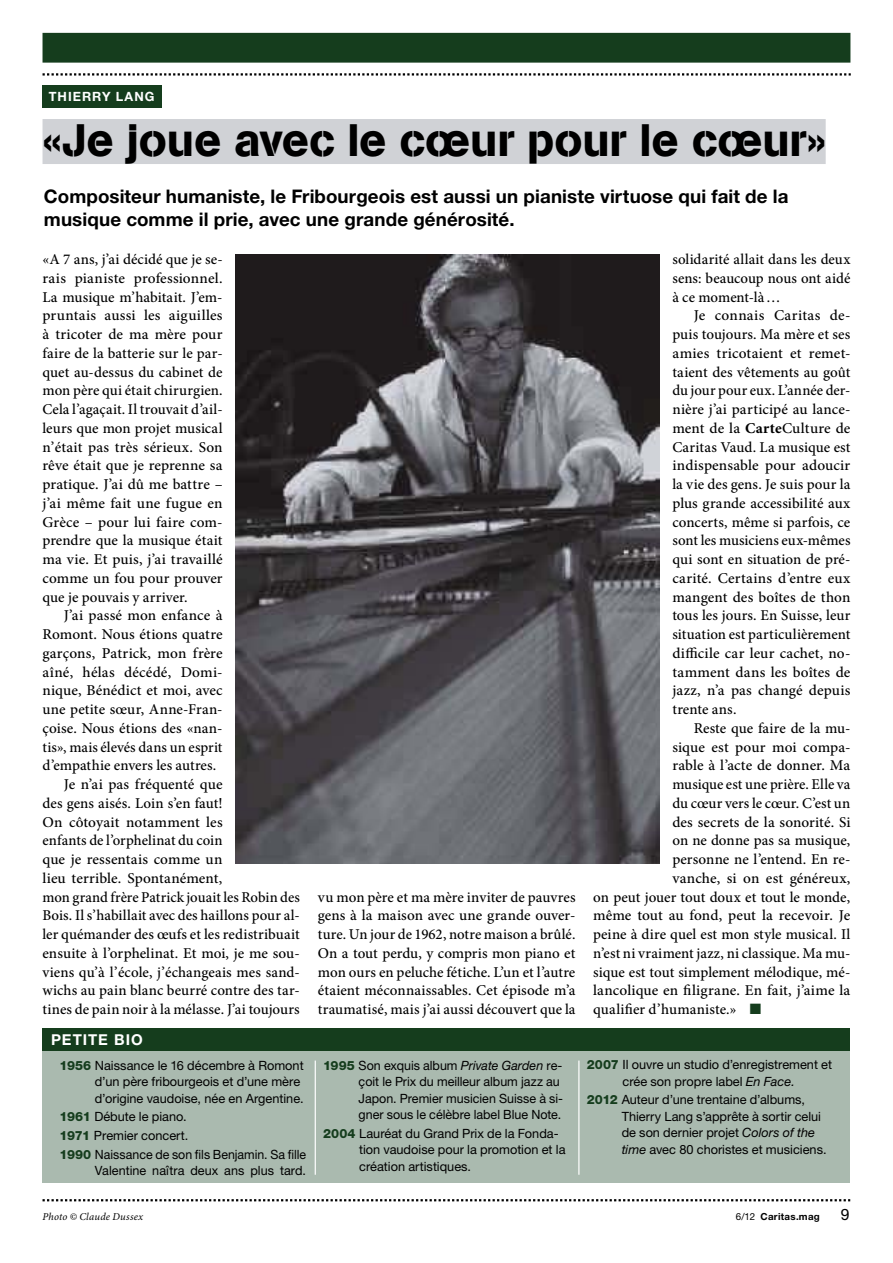
<style>
.page{position:relative;width:893px;height:1263px;background:#fff}
.page>*{position:absolute;margin:0;border:0;box-sizing:border-box;transform-origin:0 0}
.t1{font:45px "AG Book Stencil";color:#000}
.t2{font:700 18.75px/23.4px "Helvetica Neue";letter-spacing:.005em;color:#000}
.t3{font:15.75px "Helvetica Neue LT Std";color:#000}
.t4{font:500 15px/18.8px "Minion Pro";color:#000;text-align:justify}
.t5{font:700 15px "Helvetica Neue LT Std";letter-spacing:.065em;color:#fff}
.t6{font:12.75px/16.5px "Helvetica Neue LT Std";color:#000}
.t7{font:700 12.75px "Helvetica Neue LT Std";letter-spacing:.075em;color:#fff}
.t8{font:italic 10.5px "Minion Pro";letter-spacing:.02em;color:#000}
.t9{font:700 9.75px "Helvetica Neue LT Std";letter-spacing:.03em;color:#000}
.s1{font-weight:700}
.s2{font-weight:800;color:#153d1d}
.s3{font-style:italic}
.s4{font-weight:400}
</style>
<div class="page">
<svg style="left:43px;top:1199px;width:807px;height:2px"></svg>
<svg style="left:43px;top:73px;width:808px;height:3px"></svg>
<div style="left:43px;top:33px;width:807px;height:30px;background:#153d1d"></div>
<div style="left:43px;top:119px;width:783px;height:45px;background:#d0d2d6"></div>
<img style="left:235px;top:254px;width:425px;height:610px">
<div style="left:43px;top:1029px;width:807px;height:153px;background:#aabaaf"></div>
<div style="left:43px;top:1028px;width:807px;height:22px;background:#153d1d"></div>
<hr style="left:315px;top:1060px;width:1px;height:115px;background:#fff">
<hr style="left:578px;top:1060px;width:1px;height:115px;background:#fff">
<div style="left:43px;top:85px;width:119px;height:23px;background:#153d1d"></div>
<p class="t7" style="left:49px;top:92px;width:107px">THIERRY LANG</p>
<h1 class="t1" style="left:43px;top:123px;width:785px">«Je joue avec le cœur pour le cœur»</h1>
<p class="t2" style="left:44px;top:186px;width:746px">Compositeur humaniste, le Fribourgeois est aussi un pianiste virtuose qui fait de la musique comme il prie, avec une grande générosité.</p>
<p class="t4" style="left:43px;top:251px;width:182px">«A 7 ans, j’ai décidé que je se&shy;rais pianiste professionnel.<br>La musique m’habitait. J’em&shy;pruntais aussi les aiguilles à tricoter de ma mère pour faire de la batterie sur le par&shy;quet au-dessus du cabinet de mon père qui était chirurgien.<br>Cela l’agaçait. Il trouvait d’ail&shy;leurs que mon projet musical n’était pas très sérieux. Son rêve était que je reprenne sa pratique. J’ai dû me battre – j’ai même fait une fugue en Grèce – pour lui faire com&shy;prendre que la musique était ma vie. Et puis, j’ai travaillé comme un fou pour prouver que je pouvais y arriver.</p>
<p class="t4" style="left:64px;top:607px;width:160px">J’ai passé mon enfance à</p>
<p class="t4" style="left:43px;top:626px;width:182px">Romont. Nous étions quatre</p>
<p class="t4" style="left:43px;top:645px;width:182px">garçons, Patrick, mon frère</p>
<p class="t4" style="left:43px;top:664px;width:182px">aîné, hélas décédé, Domi-</p>
<p class="t4" style="left:43px;top:682px;width:182px">nique, Bénédict et moi, avec</p>
<p class="t4" style="left:43px;top:701px;width:182px">une petite sœur, Anne-Fran-</p>
<p class="t4" style="left:43px;top:720px;width:182px">çoise. Nous étions des «nan-</p>
<p class="t4" style="left:43px;top:739px;width:182px">tis», mais élevés dans un esprit</p>
<p class="t4" style="left:43px;top:757px;width:175px">d’empathie envers les autres.</p>
<p class="t4" style="left:64px;top:776px;width:160px">Je n’ai pas fréquenté que</p>
<p class="t4" style="left:43px;top:795px;width:182px">des gens aisés. Loin s’en faut!</p>
<p class="t4" style="left:43px;top:814px;width:182px">On côtoyait notamment les</p>
<p class="t4" style="left:43px;top:832px;width:182px">enfants de l’orphelinat du coin</p>
<p class="t4" style="left:43px;top:851px;width:182px">que je ressentais comme un</p>
<p class="t4" style="left:43px;top:870px;width:181px">lieu terrible. Spontanément,</p>
<p class="t4" style="left:43px;top:889px;width:259px">mon grand frère Patrick jouait les Robin des</p>
<p class="t4" style="left:43px;top:907px;width:259px">Bois. Il s’habillait avec des haillons pour al-</p>
<p class="t4" style="left:43px;top:926px;width:259px">ler quémander des œufs et les redistribuait</p>
<p class="t4" style="left:43px;top:945px;width:259px">ensuite à l’orphelinat. Et moi, je me sou-</p>
<p class="t4" style="left:43px;top:964px;width:259px">viens qu’à l’école, j’échangeais mes sand-</p>
<p class="t4" style="left:43px;top:982px;width:259px">wichs au pain blanc beurré contre des tar-</p>
<p class="t4" style="left:43px;top:1001px;width:259px">tines de pain noir à la mélasse. J’ai toujours</p>
<p class="t4" style="left:672px;top:251px;width:180px">solidarité allait dans les deux sens: beaucoup nous ont aidé à ce moment-là …</p>
<p class="t4" style="left:672px;top:307px;width:180px;text-indent:21px">Je connais Caritas de&shy;puis toujours. Ma mère et ses amies tricotaient et remet&shy;taient des vêtements au goût du jour pour eux. L’année der&shy;nière j’ai participé au lance&shy;ment de la <span class="s1">Carte</span>Culture de Caritas Vaud. La musique est indispensable pour adoucir la vie des gens. Je suis pour la plus grande accessibilité aux concerts, même si parfois, ce sont les musiciens eux-mêmes qui sont en situation de pré&shy;carité. Certains d’entre eux mangent des boîtes de thon tous les jours. En Suisse, leur situation est particulièrement difficile car leur cachet, no&shy;tamment dans les boîtes de jazz, n’a pas changé depuis trente ans.</p>
<p class="t4" style="left:694px;top:720px;width:158px">Reste que faire de la mu-</p>
<p class="t4" style="left:672px;top:739px;width:180px">sique est pour moi compa-</p>
<p class="t4" style="left:672px;top:757px;width:179px">rable à l’acte de donner. Ma</p>
<p class="t4" style="left:672px;top:776px;width:180px">musique est une prière. Elle va</p>
<p class="t4" style="left:672px;top:795px;width:180px">du cœur vers le cœur. C’est un</p>
<p class="t4" style="left:672px;top:814px;width:180px">des secrets de la sonorité. Si</p>
<p class="t4" style="left:672px;top:832px;width:180px">on ne donne pas sa musique,</p>
<p class="t4" style="left:672px;top:851px;width:180px">personne ne l’entend. En re-</p>
<p class="t4" style="left:672px;top:870px;width:180px">vanche, si on est généreux,</p>
<p class="t4" style="left:593px;top:889px;width:259px">on peut jouer tout doux et tout le monde,</p>
<p class="t4" style="left:593px;top:907px;width:259px">même tout au fond, peut la recevoir. Je</p>
<p class="t4" style="left:593px;top:926px;width:259px">peine à dire quel est mon style musical. Il</p>
<p class="t4" style="left:593px;top:945px;width:259px">n’est ni vraiment jazz, ni classique. Ma mu-</p>
<p class="t4" style="left:593px;top:964px;width:259px">sique est tout simplement mélodique, mé-</p>
<p class="t4" style="left:593px;top:982px;width:259px">lancolique en filigrane. En fait, j’aime la</p>
<p class="t4" style="left:593px;top:1001px;width:145px">qualifier d’humaniste.»</p>
<p class="t4" style="left:318px;top:889px;width:259px">vu mon père et ma mère inviter de pauvres gens à la maison avec une grande ouver&shy;ture. Un jour de 1962, notre maison a brûlé.<br>On a tout perdu, y compris mon piano et mon ours en peluche fétiche. L’un et l’autre étaient méconnaissables. Cet épisode m’a traumatisé, mais j’ai aussi découvert que la</p>
<p class="t5" style="left:51px;top:1034px;width:93px">PETITE BIO</p>
<p class="t6" style="left:95px;top:1058px;width:210px;text-indent:-35px"><span class="s2">1956</span> Naissance le 16 décembre à Romont d’un père fribourgeois et d’une mère d’origine vaudoise, née en Argentine.</p>
<p class="t6" style="left:60px;top:1109px;width:248px;line-height:18.6px"><span class="s2">1961</span> Débute le piano.<br><span class="s2">1971</span> Premier concert.<br><span class="s2">1990</span> Naissance de son fils Benjamin. Sa fille</p>
<p class="t6" style="left:95px;top:1164px;width:213px">Valentine naîtra deux ans plus tard.</p>
<p class="t6" style="left:359px;top:1058px;width:206px;text-indent:-35px"><span class="s2">1995</span> Son exquis album <span class="s3">Private Garden</span> re&shy;çoit le Prix du meilleur album jazz au Japon. Premier musicien Suisse à si&shy;gner sous le célèbre label Blue Note.</p>
<p class="t6" style="left:359px;top:1126px;width:208px;text-indent:-36px"><span class="s2">2004</span> Lauréat du Grand Prix de la Fonda&shy;tion vaudoise pour la promotion et la création artistiques.</p>
<p class="t6" style="left:587px;top:1058px;width:247px;text-align:center"><span class="s2">2007</span> Il ouvre un studio d’enregistrement et crée son propre label <span class="s3">En Face.</span></p>
<p class="t6" style="left:622px;top:1093px;width:206px;text-indent:-35px"><span class="s2">2012</span> Auteur d’une trentaine d’albums, Thierry Lang s’apprête à sortir celui de son dernier projet <span class="s3">Colors of the time</span> avec 80 choristes et musiciens.</p>
<p class="t8" style="left:43px;top:1213px;width:102px">Photo © Claude Dussex</p>
<p class="t9" style="left:736px;top:1213px;width:86px"><span class="s4">6/12</span> Caritas.mag</p>
<p class="t3" style="left:841px;top:1209px;width:10px">9</p>
</div>
